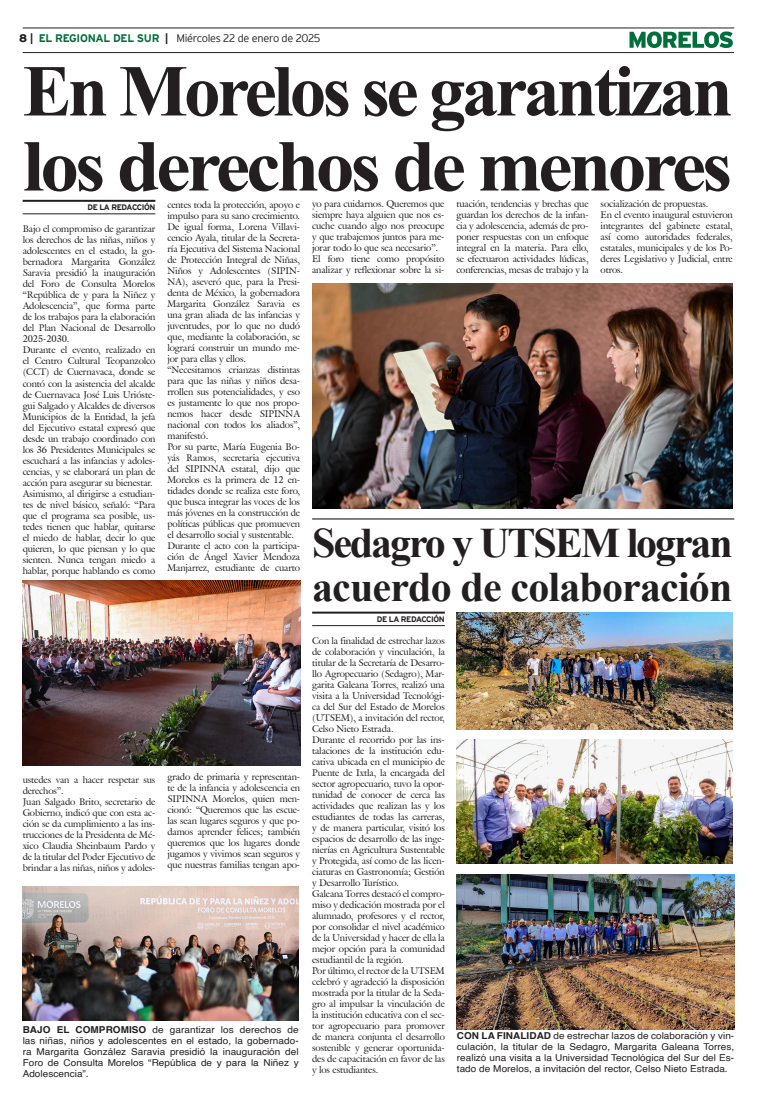
<style>
.page{position:relative;width:757px;height:1106px;background:#fff}
.page>*{position:absolute;margin:0;border:0;box-sizing:border-box;transform-origin:0 0}
.Cabeza_01{font:700 73px "Times New Roman";letter-spacing:-.05em;color:#231f20}
.Cabeza_01-2{font:700 73px "Times New Roman";letter-spacing:-.05em;color:#231f20;scale:1.06 1}
.Cabeza_02{font:700 42px "Times New Roman";letter-spacing:-.02em;color:#231f20}
.Cabeza_02-2{font:700 42px "Times New Roman";letter-spacing:-.05em;color:#231f20}
.t1{font:300 11px "Interstate";letter-spacing:-.025em;color:#231f20}
.t2{font:9.5px/11px "Galliard IT Cby BT";letter-spacing:-.01em;color:#231f20;text-align:justify}
.Pie_de_foto{font:9.5px/11px "Helvetica";letter-spacing:.005em;color:#231f20;text-align:justify;scale:1.05 1}
.t3{font:700 8px "Interstate";letter-spacing:-.05em;color:#231f20}
.s1{font-weight:900}
.s2{font-weight:700}
.s3{font-weight:700;color:#006f3c}
</style>
<div class="page">
<hr style="left:23px;top:28px;width:711px;height:1px;background:#231f20">
<hr style="left:23px;top:52px;width:711px;height:1px;background:#231f20">
<svg style="left:629px;top:31px;width:104px;height:17px"></svg>
<hr style="left:23px;top:200px;width:132px;height:2px;background:#231f20">
<hr style="left:23px;top:213px;width:132px;height:1px;background:#231f20">
<hr style="left:312px;top:611px;width:133px;height:2px;background:#231f20">
<hr style="left:312px;top:625px;width:133px;height:1px;background:#231f20">
<hr style="left:312px;top:518px;width:422px;height:1px;background:#000">
<img style="left:312px;top:283px;width:421px;height:225px">
<img style="left:23px;top:580px;width:277px;height:185px">
<img style="left:23px;top:886px;width:276px;height:134px">
<img style="left:457px;top:612px;width:276px;height:118px">
<img style="left:457px;top:739px;width:276px;height:124px">
<img style="left:457px;top:874px;width:277px;height:155px">
<p class="t1" style="left:19px;top:32px;width:303px"><span class="s1">8</span> <span class="s2">|</span> <span class="s3">EL REGIONAL DEL SUR</span> <span class="s2">|</span> Miércoles 22 de enero de 2025</p>
<p class="Cabeza_01" style="left:23px;top:38px;width:712px">En Morelos se garantizan</p>
<p class="Cabeza_01-2" style="left:23px;top:113px;width:671px">los derechos de menores</p>
<p class="t3" style="left:87px;top:203px;width:69px">DE LA REDACCIÓN</p>
<p class="t2" style="left:312px;top:198px;width:134px">yo para cuidarnos. Queremos que siempre haya alguien que nos es&shy;cuche cuando algo nos preocupe y que trabajemos juntos para me&shy;jorar todo lo que sea necesario”.</p>
<p class="t2" style="left:312px;top:253px;width:134px">El foro tiene como propósito analizar y reflexionar sobre la si-</p>
<p class="t2" style="left:456px;top:198px;width:134px">tuación, tendencias y brechas que guardan los derechos de la infan&shy;cia y adolescencia, además de pro&shy;poner respuestas con un enfoque integral en la materia. Para ello, se efectuaron actividades lúdicas, conferencias, mesas de trabajo y la</p>
<p class="t2" style="left:600px;top:198px;width:109px">socialización de propuestas.</p>
<p class="t2" style="left:167px;top:199px;width:134px">centes toda la protección, apoyo e impulso para su sano crecimiento.</p>
<p class="t2" style="left:167px;top:221px;width:134px">De igual forma, Lorena Villavi&shy;cencio Ayala, titular de la Secreta&shy;ría Ejecutiva del Sistema Nacional de Protección Integral de Niñas, Niños y Adolescentes (SIPIN-NA), aseveró que, para la Presi&shy;denta de México, la gobernadora Margarita González Saravia es una gran aliada de las infancias y juventudes, por lo que no dudó que, mediante la colaboración, se logrará construir un mundo me&shy;jor para ellas y ellos.</p>
<p class="t2" style="left:167px;top:364px;width:134px">“Necesitamos crianzas distintas para que las niñas y niños desa&shy;rrollen sus potencialidades, y eso es justamente lo que nos propo&shy;nemos hacer desde SIPINNA nacional con todos los aliados”, manifestó.</p>
<p class="t2" style="left:167px;top:441px;width:134px">Por su parte, María Eugenia Bo&shy;yás Ramos, secretaria ejecutiva del SIPINNA estatal, dijo que Morelos es la primera de 12 en&shy;tidades donde se realiza este foro, que busca integrar las voces de los más jóvenes en la construcción de políticas públicas que promueven el desarrollo social y sustentable.</p>
<p class="t2" style="left:167px;top:540px;width:134px">Durante el acto con la participa&shy;ción de Ángel Xavier Mendoza Manjarrez, estudiante de cuarto</p>
<p class="t2" style="left:600px;top:209px;width:134px">En el evento inaugural estuvieron integrantes del gabinete estatal, así como autoridades federales, estatales, municipales y de los Po&shy;deres Legislativo y Judicial, entre otros.</p>
<p class="t2" style="left:23px;top:223px;width:134px">Bajo el compromiso de garantizar los derechos de las niñas, niños y adolescentes en el estado, la go&shy;bernadora Margarita González Saravia presidió la inauguración del Foro de Consulta Morelos “República de y para la Niñez y Adolescencia”, que forma parte de los trabajos para la elaboración del Plan Nacional de Desarrollo 2025-2030.</p>
<p class="t2" style="left:23px;top:344px;width:134px">Durante el evento, realizado en el Centro Cultural Teopanzolco (CCT) de Cuernavaca, donde se contó con la asistencia del alcalde de Cuernavaca José Luis Urióste&shy;gui Salgado y Alcaldes de diversos Municipios de la Entidad, la jefa del Ejecutivo estatal expresó que desde un trabajo coordinado con los 36 Presidentes Municipales se escuchará a las infancias y adoles&shy;cencias, y se elaborará un plan de acción para asegurar su bienestar.</p>
<p class="t2" style="left:23px;top:487px;width:134px">Asimismo, al dirigirse a estudian&shy;tes de nivel básico, señaló: “Para que el programa sea posible, us&shy;tedes tienen que hablar, quitarse el miedo de hablar, decir lo que quieren, lo que piensan y lo que sienten. Nunca tengan miedo a hablar, porque hablando es como</p>
<p class="Cabeza_02-2" style="left:312px;top:512px;width:422px">Sedagro y UTSEM logran</p>
<p class="Cabeza_02" style="left:312px;top:556px;width:422px">acuerdo de colaboración</p>
<p class="t3" style="left:377px;top:615px;width:69px">DE LA REDACCIÓN</p>
<p class="t2" style="left:312px;top:635px;width:134px">Con la finalidad de estrechar lazos de colaboración y vinculación, la titular de la Secretaría de Desarro&shy;llo Agropecuario (Sedagro), Mar&shy;garita Galeana Torres, realizó una visita a la Universidad Tecnológi&shy;ca del Sur del Estado de Morelos (UTSEM), a invitación del rector, Celso Nieto Estrada.</p>
<p class="t2" style="left:312px;top:734px;width:134px">Durante el recorrido por las ins&shy;talaciones de la institución edu&shy;cativa ubicada en el municipio de Puente de Ixtla, la encargada del sector agropecuario, tuvo la opor&shy;tunidad de conocer de cerca las actividades que realizan las y los estudiantes de todas las carreras, y de manera particular, visitó los espacios de desarrollo de las inge&shy;nierías en Agricultura Sustentable y Protegida, así como de las licen&shy;ciaturas en Gastronomía; Gestión y Desarrollo Turístico.</p>
<p class="t2" style="left:312px;top:888px;width:134px">Galeana Torres destacó el compro&shy;miso y dedicación mostrada por el alumnado, profesores y el rector, por consolidar el nivel académico de la Universidad y hacer de ella la mejor opción para la comunidad estudiantil de la región.</p>
<p class="t2" style="left:312px;top:965px;width:134px">Por último, el rector de la UTSEM celebró y agradeció la disposición mostrada por la titular de la Seda&shy;gro al impulsar la vinculación de la institución educativa con el sec&shy;tor agropecuario para promover de manera conjunta el desarrollo sostenible y generar oportunida&shy;des de capacitación en favor de las y los estudiantes.</p>
<p class="t2" style="left:167px;top:771px;width:134px">grado de primaria y representan&shy;te de la infancia y adolescencia en SIPINNA Morelos, quien men&shy;cionó: “Queremos que las escue&shy;las sean lugares seguros y que po&shy;damos aprender felices; también queremos que los lugares donde jugamos y vivimos sean seguros y que nuestras familias tengan apo-</p>
<p class="t2" style="left:23px;top:773px;width:134px">ustedes van a hacer respetar sus derechos”.</p>
<p class="t2" style="left:23px;top:795px;width:134px">Juan Salgado Brito, secretario de Gobierno, indicó que con esta ac&shy;ción se da cumplimiento a las ins&shy;trucciones de la Presidenta de Mé&shy;xico Claudia Sheinbaum Pardo y de la titular del Poder Ejecutivo de brindar a las niñas, niños y adoles-</p>
<p class="Pie_de_foto" style="left:23px;top:1024px;width:264px"><span class="s2">BAJO EL COMPROMISO</span> de garantizar los derechos de las niñas, niños y adolescentes en el estado, la gobernado&shy;ra Margarita González Saravia presidió la inauguración del Foro de Consulta Morelos “República de y para la Niñez y Adolescencia”.</p>
<p class="Pie_de_foto" style="left:457px;top:1030px;width:266px"><span class="s2">CON LA FINALIDAD</span> de estrechar lazos de colaboración y vin&shy;culación, la titular de la Sedagro, Margarita Galeana Torres, realizó una visita a la Universidad Tecnológica del Sur del Es&shy;tado de Morelos, a invitación del rector, Celso Nieto Estrada.</p>
</div>
